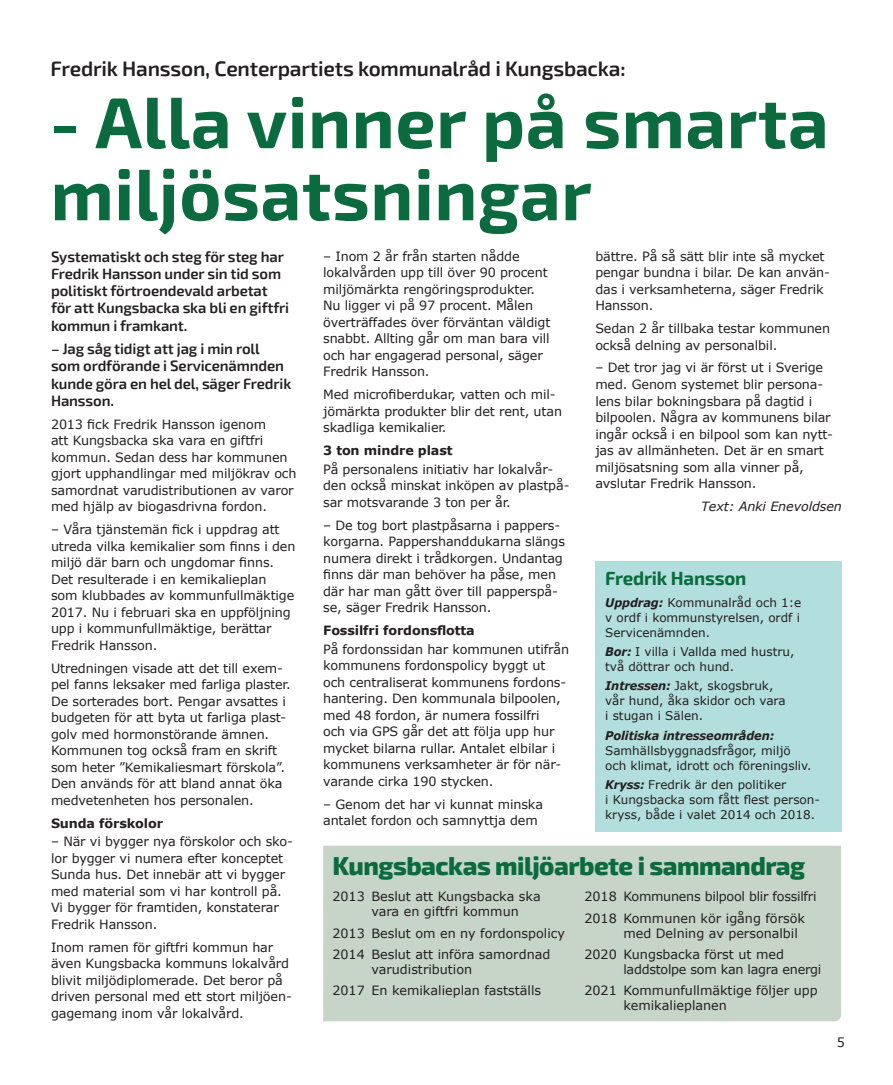
<style>
.page{position:relative;width:893px;height:1085px;background:#fff}
.page>*{position:absolute;margin:0;border:0;box-sizing:border-box;transform-origin:0 0}
.t1{font:700 72px/72px "Exo 2";letter-spacing:.005em;color:#0b6b3e}
.t2{font:800 25.5px "Exo 2";letter-spacing:-.02em;color:#0b6b3e}
.t3{font:600 21px "Exo 2";letter-spacing:-.01em;color:#231f20}
.t4{font:700 18.75px "Exo 2";letter-spacing:-.01em;color:#0a6b3f}
.t5{font:600 15px/17.2px "Exo 2";letter-spacing:-.01em;color:#231f20}
.t6{font:12.75px/16.5px "Verdana";letter-spacing:-.01em;color:#231f20}
.t7{font:700 12.75px "Verdana";letter-spacing:-.01em;color:#231f20}
.t8{font:italic 12.75px "Verdana";letter-spacing:-.01em;color:#231f20}
.t9{font:12px/15px "Verdana";color:#231f20}
.t10{font:italic 700 12px "Verdana";letter-spacing:-.01em;color:#231f20;scale:.95 1}
.s1{font-weight:700;font-style:italic}
</style>
<div class="page">
<div style="left:595px;top:560px;width:247px;height:271px;background:#b2dfdd"></div>
<div style="left:323px;top:845px;width:518px;height:176px;background:#c6d5c8"></div>
<h3 class="t3" style="left:51px;top:57px;width:577px">Fredrik Hansson, Centerpartiets kommunalråd i Kungsbacka:</h3>
<h1 class="t1" style="left:51px;top:88px;width:780px">- Alla vinner på smarta miljösatsningar</h1>
<p class="t5" style="left:51px;top:248px;width:240px">Systematiskt och steg för steg har<br>Fredrik Hansson under sin tid som politiskt förtroendevald arbetat för att Kungsbacka ska bli en giftfri kommun i framkant.</p>
<p class="t5" style="left:51px;top:340px;width:242px">– Jag såg tidigt att jag i min roll som ordförande i Servicenämnden kunde göra en hel del, säger Fredrik<br>Hansson.</p>
<p class="t6" style="left:51px;top:416px;width:247px">2013 fick Fredrik Hansson igenom<br>att Kungsbacka ska vara en giftfri kommun. Sedan dess har kommunen gjort upphandlingar med miljökrav och samordnat varudistributionen av varor med hjälp av biogasdrivna fordon.</p>
<p class="t6" style="left:51px;top:521px;width:246px">– Våra tjänstemän fick i uppdrag att utreda vilka kemikalier som finns i den miljö där barn och ungdomar finns.<br>Det resulterade i en kemikalieplan som klubbades av kommunfullmäktige 2017. Nu i februari ska en uppföljning upp i kommunfullmäktige, berättar Fredrik Hansson.</p>
<p class="t6" style="left:51px;top:659px;width:241px">Utredningen visade att det till exem&shy;pel fanns leksaker med farliga plaster.<br>De sorterades bort. Pengar avsattes i budgeten för att byta ut farliga plast&shy;golv med hormonstörande ämnen.<br>Kommunen tog också fram en skrift som heter ”Kemikaliesmart förskola”.<br>Den används för att bland annat öka medvetenheten hos personalen.</p>
<p class="t7" style="left:51px;top:814px;width:114px">Sunda förskolor</p>
<p class="t6" style="left:51px;top:833px;width:243px">– När vi bygger nya förskolor och sko&shy;lor bygger vi numera efter konceptet Sunda hus. Det innebär att vi bygger med material som vi har kontroll på.<br>Vi bygger för framtiden, konstaterar Fredrik Hansson.</p>
<p class="t6" style="left:51px;top:938px;width:242px">Inom ramen för giftfri kommun har även Kungsbacka kommuns lokalvård blivit miljödiplomerade. Det beror på driven personal med ett stort miljöen&shy;gagemang inom vår lokalvård.</p>
<p class="t6" style="left:595px;top:247px;width:236px">bättre. På så sätt blir inte så mycket pengar bundna i bilar. De kan använ&shy;das i verksamheterna, säger Fredrik<br>Hansson.</p>
<p class="t6" style="left:595px;top:320px;width:236px">Sedan 2 år tillbaka testar kommunen också delning av personalbil.</p>
<p class="t6" style="left:595px;top:359px;width:239px">– Det tror jag vi är först ut i Sverige med. Genom systemet blir persona&shy;lens bilar bokningsbara på dagtid i bilpoolen. Några av kommunens bilar ingår också i en bilpool som kan nytt&shy;jas av allmänheten. Det är en smart miljösatsning som alla vinner på, avslutar Fredrik Hansson.</p>
<p class="t8" style="left:701px;top:497px;width:142px">Text: Anki Enevoldsen</p>
<p class="t6" style="left:323px;top:248px;width:229px">– Inom 2 år från starten nådde lokalvården upp till över 90 procent miljömärkta rengöringsprodukter.<br>Nu ligger vi på 97 procent. Målen överträffades över förväntan väldigt snabbt. Allting går om man bara vill och har engagerad personal, säger<br>Fredrik Hansson.</p>
<p class="t6" style="left:323px;top:386px;width:240px">Med microfiberdukar, vatten och mil&shy;jömärkta produkter blir det rent, utan skadliga kemikalier.</p>
<p class="t7" style="left:323px;top:441px;width:131px">3 ton mindre plast</p>
<p class="t6" style="left:323px;top:460px;width:248px">På personalens initiativ har lokalvår&shy;den också minskat inköpen av plastpå&shy;sar motsvarande 3 ton per år.</p>
<p class="t6" style="left:323px;top:516px;width:243px">– De tog bort plastpåsarna i pappers&shy;korgarna. Pappershanddukarna slängs numera direkt i trådkorgen. Undantag finns där man behöver ha påse, men där har man gått över till papperspå&shy;se, säger Fredrik Hansson.</p>
<p class="t7" style="left:323px;top:621px;width:153px">Fossilfri fordonsflotta</p>
<p class="t6" style="left:323px;top:640px;width:247px">På fordonssidan har kommunen utifrån kommunens fordonspolicy byggt ut och centraliserat kommunens fordons&shy;hantering. Den kommunala bilpoolen, med 48 fordon, är numera fossilfri<br>och via GPS går det att följa upp hur mycket bilarna rullar. Antalet elbilar i kommunens verksamheter är för när&shy;varande cirka 190 stycken.</p>
<p class="t6" style="left:323px;top:795px;width:221px">– Genom det har vi kunnat minska antalet fordon och samnyttja dem</p>
<h3 class="t4" style="left:605px;top:567px;width:143px">Fredrik Hansson</h3>
<p class="t9" style="left:605px;top:594px;width:198px;text-align:justify"><span class="s1">Uppdrag:</span> Kommunalråd och 1:e v ordf i kommunstyrelsen, ordf i Servicenämnden.</p>
<p class="t9" style="left:605px;top:644px;width:191px"><span class="s1">Bor:</span> I villa i Vallda med hustru, två döttrar och hund.</p>
<p class="t9" style="left:605px;top:678px;width:182px"><span class="s1">Intressen:</span> Jakt, skogsbruk, vår hund, åka skidor och vara i stugan i Sälen.</p>
<p class="t10" style="left:605px;top:726px;width:179px">Politiska intresseområden:</p>
<p class="t9" style="left:605px;top:742px;width:208px">Samhällsbyggnadsfrågor, miljö och klimat, idrott och föreningsliv.</p>
<p class="t9" style="left:605px;top:776px;width:216px"><span class="s1">Kryss:</span> Fredrik är den politiker<br>i Kungsbacka som fått flest person&shy;kryss, både i valet 2014 och 2018.</p>
<h2 class="t2" style="left:332px;top:850px;width:474px">Kungsbackas miljöarbete i sammandrag</h2>
<p class="t6" style="left:371px;top:888px;width:171px;line-height:15px;text-indent:-39px">2013 Beslut att Kungsbacka ska vara en giftfri kommun</p>
<p class="t6" style="left:332px;top:921px;width:234px;line-height:21.5px">2013 Beslut om en ny fordonspolicy<br>2014 Beslut att införa samordnad</p>
<p class="t6" style="left:332px;top:958px;width:210px;line-height:21.5px;text-indent:39px">varudistribution<br>2017 En kemikalieplan fastställs</p>
<p class="t6" style="left:584px;top:885px;width:234px;line-height:21.5px">2018 Kommunens bilpool blir fossilfri<br>2018 Kommunen kör igång försök</p>
<p class="t6" style="left:584px;top:921px;width:215px;line-height:21.5px;text-indent:39px">med Delning av personalbil<br>2020 Kungsbacka först ut med</p>
<p class="t6" style="left:584px;top:958px;width:238px;line-height:21.5px;text-align:right">laddstolpe som kan lagra energi<br>2021 Kommunfullmäktige följer upp</p>
<p class="t6" style="left:623px;top:997px;width:105px">kemikalieplanen</p>
<p class="t6" style="left:837px;top:1033px;width:10px">5</p>
</div>
